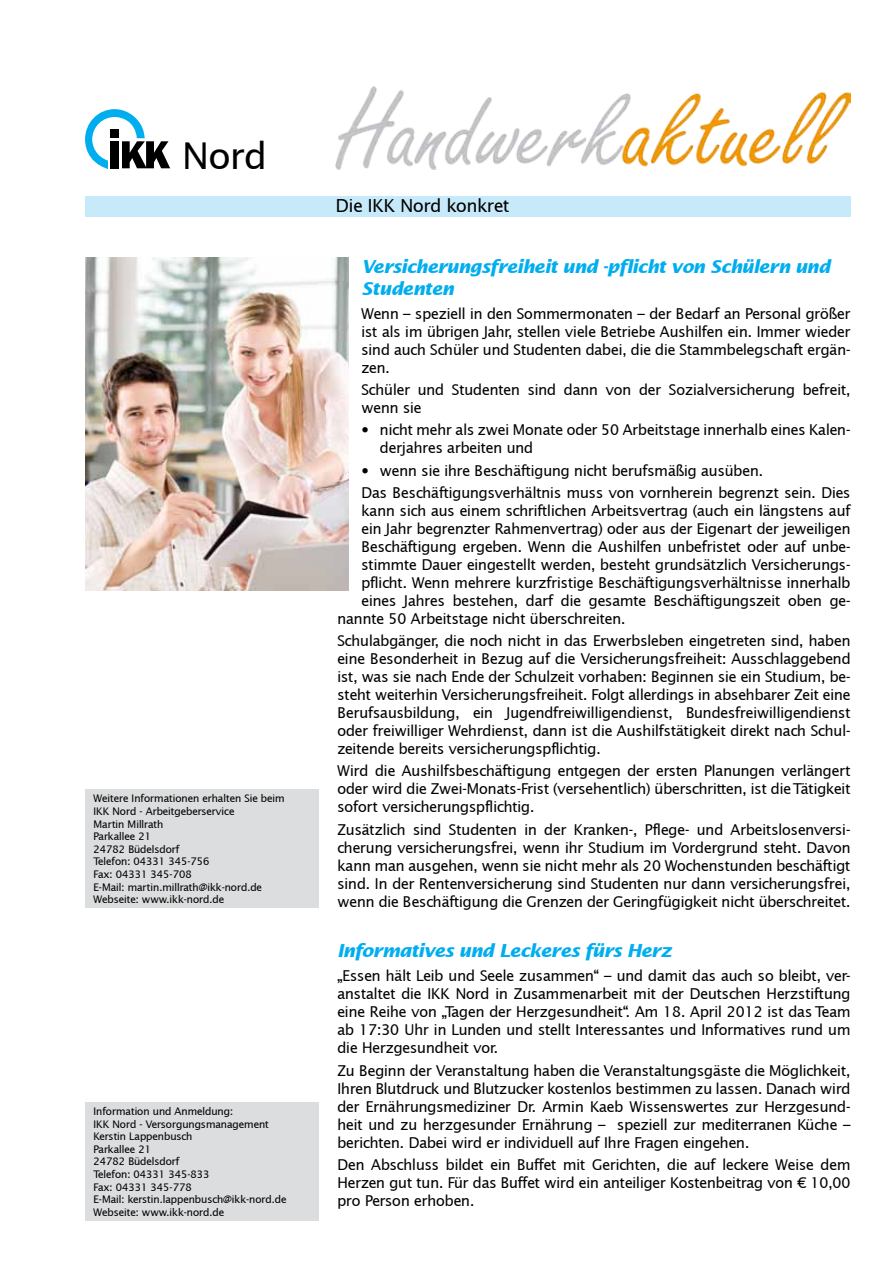
<style>
.page{position:relative;width:893px;height:1263px;background:#fff}
.page>*{position:absolute;margin:0;border:0;box-sizing:border-box;transform-origin:0 0}
.t1{font:36.9px "IKK Lucida Sans";color:#000}
.t2{font:italic 700 18px/21.6px "IKK Lucida Sans";color:#00aeef}
.t3{font:18px "IKK Lucida Sans";color:#000}
.t4{font:15px/18px "IKK Lucida Sans";color:#000;text-align:justify}
.t5{font:10.5px/12.6px "IKK Lucida Sans";color:#000}
</style>
<div class="page">
<div style="left:85px;top:196px;width:765px;height:20px;background:#c7eafb"></div>
<svg style="left:85px;top:109px;width:85px;height:60px"></svg>
<img style="left:336px;top:86px;width:514px;height:83px">
<div style="left:85px;top:790px;width:234px;height:118px;background:#dcddde"></div>
<div style="left:85px;top:1102px;width:234px;height:118px;background:#dcddde"></div>
<img style="left:85px;top:257px;width:264px;height:333px">
<h1 class="t1" style="left:182px;top:134px;width:85px">Nord</h1>
<p class="t5" style="left:94px;top:792px;width:193px">Weitere Informationen erhalten Sie beim<br>IKK Nord - Arbeitgeberservice<br>Martin Millrath<br>Parkallee 21<br>24782 Büdelsdorf<br>Telefon: 04331 345-756<br>Fax: 04331 345-708<br>E-Mail: martin.millrath@ikk-nord.de<br>Webseite: www.ikk-nord.de</p>
<p class="t5" style="left:94px;top:1105px;width:194px">Information und Anmeldung:<br>IKK Nord - Versorgungsmanagement<br>Kerstin Lappenbusch<br>Parkallee 21<br>24782 Büdelsdorf<br>Telefon: 04331 345-833<br>Fax: 04331 345-778<br>E-Mail: kerstin.lappenbusch@ikk-nord.de<br>Webseite: www.ikk-nord.de</p>
<p class="t3" style="left:336px;top:195px;width:175px">Die IKK Nord konkret</p>
<p class="t2" style="left:361px;top:256px;width:470px">Versicherungsfreiheit und -pflicht von Schülern und<br>Studenten</p>
<p class="t4" style="left:361px;top:304px;width:490px">Wenn – speziell in den Sommermonaten – der Bedarf an Personal größer ist als im übrigen Jahr, stellen viele Betriebe Aushilfen ein. Immer wieder sind auch Schüler und Studenten dabei, die die Stammbelegschaft ergän&shy;zen.</p>
<p class="t4" style="left:361px;top:381px;width:491px">Schüler und Studenten sind dann von der Sozialversicherung befreit, wenn sie</p>
<p class="t4" style="left:380px;top:421px;width:472px;text-indent:-19px">• nicht mehr als zwei Monate oder 50 Arbeitstage innerhalb eines Kalen&shy;derjahres arbeiten und</p>
<p class="t4" style="left:361px;top:459px;width:490px;line-height:22.2px">• wenn sie ihre Beschäftigung nicht berufsmäßig ausüben.<br>Das Beschäftigungsverhältnis muss von vornherein begrenzt sein. Dies</p>
<p class="t4" style="left:361px;top:501px;width:490px">kann sich aus einem schriftlichen Arbeitsvertrag (auch ein längstens auf</p>
<p class="t4" style="left:361px;top:519px;width:490px">ein Jahr begrenzter Rahmenvertrag) oder aus der Eigenart der jeweiligen</p>
<p class="t4" style="left:361px;top:537px;width:490px">Beschäftigung ergeben. Wenn die Aushilfen unbefristet oder auf unbe-</p>
<p class="t4" style="left:361px;top:555px;width:490px">stimmte Dauer eingestellt werden, besteht grundsätzlich Versicherungs-</p>
<p class="t4" style="left:361px;top:573px;width:490px">pflicht. Wenn mehrere kurzfristige Beschäftigungsverhältnisse innerhalb</p>
<p class="t4" style="left:361px;top:591px;width:490px">eines Jahres bestehen, darf die gesamte Beschäftigungszeit oben ge-</p>
<p class="t4" style="left:337px;top:609px;width:289px">nannte 50 Arbeitstage nicht überschreiten.</p>
<p class="t4" style="left:337px;top:632px;width:515px">Schulabgänger, die noch nicht in das Erwerbsleben eingetreten sind, haben eine Besonderheit in Bezug auf die Versicherungsfreiheit: Ausschlaggebend ist, was sie nach Ende der Schulzeit vorhaben: Beginnen sie ein Studium, be&shy;steht weiterhin Versicherungsfreiheit. Folgt allerdings in absehbarer Zeit eine Berufsausbildung, ein Jugendfreiwilligendienst, Bundesfreiwilligendienst oder freiwilliger Wehrdienst, dann ist die Aushilfstätigkeit direkt nach Schul&shy;zeitende bereits versicherungspflichtig.</p>
<p class="t4" style="left:337px;top:762px;width:515px">Wird die Aushilfsbeschäftigung entgegen der ersten Planungen verlängert oder wird die Zwei-Monats-Frist (versehentlich) überschritten, ist die Tätigkeit sofort versicherungspflichtig.</p>
<p class="t4" style="left:337px;top:820px;width:515px">Zusätzlich sind Studenten in der Kranken-, Pflege- und Arbeitslosenversi&shy;cherung versicherungsfrei, wenn ihr Studium im Vordergrund steht. Davon kann man ausgehen, wenn sie nicht mehr als 20 Wochenstunden beschäftigt sind. In der Rentenversicherung sind Studenten nur dann versicherungsfrei, wenn die Beschäftigung die Grenzen der Geringfügigkeit nicht überschreitet.</p>
<p class="t2" style="left:337px;top:939px;width:335px">Informatives und Leckeres fürs Herz</p>
<p class="t4" style="left:337px;top:967px;width:515px">„Essen hält Leib und Seele zusammen“ – und damit das auch so bleibt, ver&shy;anstaltet die IKK Nord in Zusammenarbeit mit der Deutschen Herzstiftung eine Reihe von „Tagen der Herzgesundheit“. Am 18. April 2012 ist das Team ab 17:30 Uhr in Lunden und stellt Interessantes und Informatives rund um die Herzgesundheit vor.</p>
<p class="t4" style="left:337px;top:1061px;width:515px">Zu Beginn der Veranstaltung haben die Veranstaltungsgäste die Möglichkeit, Ihren Blutdruck und Blutzucker kostenlos bestimmen zu lassen. Danach wird der Ernährungsmediziner Dr. Armin Kaeb Wissenswertes zur Herzgesund&shy;heit und zu herzgesunder Ernährung – speziell zur mediterranen Küche – berichten. Dabei wird er individuell auf Ihre Fragen eingehen.</p>
<p class="t4" style="left:337px;top:1155px;width:515px">Den Abschluss bildet ein Buffet mit Gerichten, die auf leckere Weise dem Herzen gut tun. Für das Buffet wird ein anteiliger Kostenbeitrag von € 10,00 pro Person erhoben.</p>
</div>
